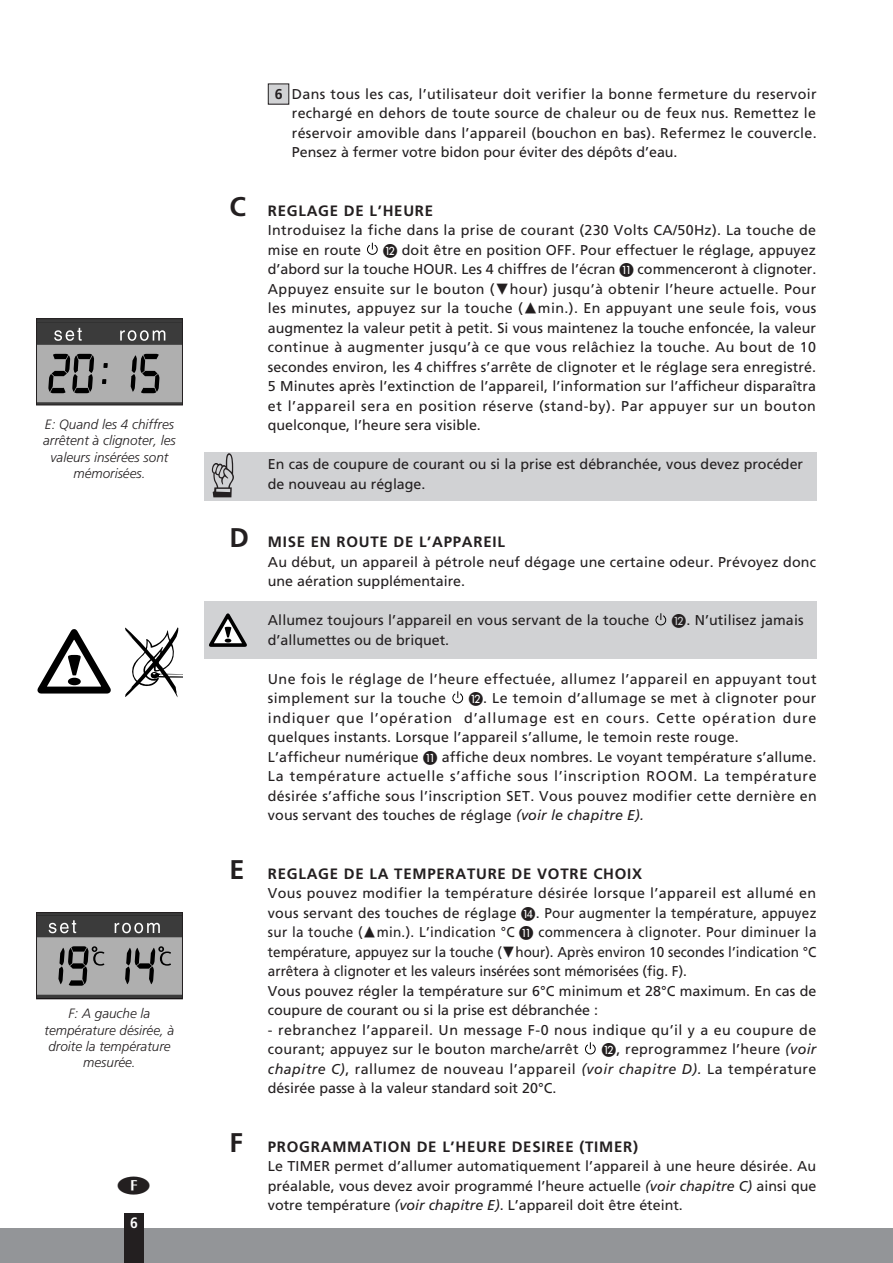
<style>
.page{position:relative;width:893px;height:1263px;background:#fff}
.page>*{position:absolute;margin:0;border:0;box-sizing:border-box;transform-origin:0 0}
.t1{font:700 15px "Frutiger";letter-spacing:.05em;color:#231f20}
.t2{font:700 condensed 15px "Frutiger";color:#fff}
.body_15mm_inspring{font:14.25px/19.5px "Frutiger";letter-spacing:.01em;color:#231f20;text-align:justify}
.body_15mm_inspring-2{font:14.25px/19.5px "Frutiger";letter-spacing:.03em;color:#231f20}
.t3{font:700 14.25px "Frutiger";color:#231f20}
.bijschrift_binnen_ka{font:italic 300 13.5px/16.2px "Frutiger";color:#231f20;text-align:center}
.s1{font-size:27px}
.s2{font-family:"European Pi One"}
.s3{font-family:"European Pi Four"}
.s4{font-family:"Frutiger LT Std";font-style:italic}
</style>
<div class="page">
<div style="left:204px;top:452px;width:612px;height:48px;background:#d1d2d4"></div>
<div style="left:204px;top:601px;width:612px;height:58px;background:#d1d2d4"></div>
<svg style="left:209px;top:613px;width:38px;height:34px"></svg>
<div style="left:268px;top:84px;width:21px;height:20px;background:#d1d2d4"></div>
<div style="left:268px;top:84px;width:21px;height:21px;border:1px solid #231f20"></div>
<svg style="left:367px;top:242px;width:11px;height:13px"></svg>
<svg style="left:655px;top:613px;width:12px;height:13px"></svg>
<svg style="left:452px;top:691px;width:12px;height:13px"></svg>
<svg style="left:585px;top:1042px;width:11px;height:13px"></svg>
<div style="left:0;top:1229px;width:893px;height:34px;background:#939598"></div>
<div style="left:124px;top:1213px;width:20px;height:50px;background:#231f20"></div>
<svg style="left:37px;top:320px;width:145px;height:86px;background:#7d7d7d"></svg>
<div style="left:36px;top:318px;width:147px;height:87px;border:1px solid #231f20"></div>
<svg style="left:125px;top:627px;width:58px;height:70px"></svg>
<svg style="left:37px;top:629px;width:74px;height:65px"></svg>
<svg style="left:37px;top:914px;width:145px;height:86px;background:#808080"></svg>
<div style="left:36px;top:912px;width:147px;height:87px;border:1px solid #231f20"></div>
<p class="bijschrift_binnen_ka" style="left:43px;top:416px;width:134px">E: Quand les 4 chiffres arrêtent à clignoter, les valeurs insérées sont mémorisées.</p>
<p class="bijschrift_binnen_ka" style="left:45px;top:1005px;width:131px">F: A gauche la température désirée, à droite la température mesurée.</p>
<p class="t2" style="left:130px;top:1214px;width:9px">6</p>
<p class="t3" style="left:275px;top:85px;width:9px">6</p>
<p class="body_15mm_inspring" style="left:292px;top:84px;width:526px">Dans tous les cas, l’utilisateur doit verifier la bonne fermeture du reservoir rechargé en dehors de toute source de chaleur ou de feux nus. Remettez le réservoir amovible dans l’appareil (bouchon en bas). Refermez le couvercle.<br>Pensez à fermer votre bidon pour éviter des dépôts d’eau.</p>
<p class="t1" style="left:230px;top:202px;width:205px"><span class="s1">C</span> REGLAGE DE L’HEURE</p>
<p class="body_15mm_inspring" style="left:268px;top:220px;width:550px">Introduisez la fiche dans la prise de courant (230 Volts CA/50Hz). La touche de mise en route</p>
<p class="body_15mm_inspring" style="left:268px;top:240px;width:550px;text-indent:115px"><span class="s2">L</span> doit être en position OFF. Pour effectuer le réglage, appuyez d’abord sur la touche HOUR. Les 4 chiffres de l’écran <span class="s2">K</span> commenceront à clignoter.<br>Appuyez ensuite sur le bouton (<span class="s3">N</span>hour) jusqu’à obtenir l’heure actuelle. Pour les minutes, appuyez sur la touche (<span class="s3">M</span>min.). En appuyant une seule fois, vous augmentez la valeur petit à petit. Si vous maintenez la touche enfoncée, la valeur continue à augmenter jusqu’à ce que vous relâchiez la touche. Au bout de 10 secondes environ, les 4 chiffres s’arrête de clignoter et le réglage sera enregistré.<br>5 Minutes après l’extinction de l’appareil, l’information sur l’afficheur disparaîtra et l’appareil sera en position réserve (stand-by). Par appuyer sur un bouton quelconque, l’heure sera visible.</p>
<p class="body_15mm_inspring" style="left:268px;top:454px;width:537px">En cas de coupure de courant ou si la prise est débranchée, vous devez procéder de nouveau au réglage.</p>
<p class="t1" style="left:230px;top:533px;width:277px"><span class="s1">D</span> MISE EN ROUTE DE L’APPAREIL</p>
<p class="body_15mm_inspring" style="left:268px;top:552px;width:550px">Au début, un appareil à pétrole neuf dégage une certaine odeur. Prévoyez donc une aération supplémentaire.</p>
<p class="body_15mm_inspring" style="left:268px;top:610px;width:383px">Allumez toujours l’appareil en vous servant de la touche</p>
<p class="body_15mm_inspring" style="left:672px;top:610px;width:133px"><span class="s2">L</span>. N’utilisez jamais</p>
<p class="body_15mm_inspring" style="left:268px;top:630px;width:183px">d’allumettes ou de briquet.</p>
<p class="body_15mm_inspring-2" style="left:268px;top:669px;width:550px">Une fois le réglage de l’heure effectuée, allumez l’appareil en appuyant tout simplement sur la touche</p>
<p class="body_15mm_inspring" style="left:268px;top:688px;width:550px;text-indent:201px"><span class="s2">L</span>. Le temoin d’allumage se met à clignoter pour indiquer que l’opération d’allumage est en cours. Cette opération dure quelques instants. Lorsque l’appareil s’allume, le temoin reste rouge.</p>
<p class="body_15mm_inspring" style="left:268px;top:747px;width:550px">L’afficheur numérique <span class="s2">K</span> affiche deux nombres. Le voyant température s’allume.<br>La température actuelle s’affiche sous l’inscription ROOM. La température désirée s’affiche sous l’inscription SET. Vous pouvez modifier cette dernière en vous servant des touches de réglage <span class="s4">(voir le chapitre E).</span></p>
<p class="t1" style="left:230px;top:865px;width:414px"><span class="s1">E</span> REGLAGE DE LA TEMPERATURE DE VOTRE CHOIX</p>
<p class="body_15mm_inspring" style="left:268px;top:883px;width:550px">Vous pouvez modifier la température désirée lorsque l’appareil est allumé en vous servant des touches de réglage <span class="s2">N</span>. Pour augmenter la température, appuyez sur la touche (<span class="s3">M</span>min.). L’indication °C <span class="s2">K</span> commencera à clignoter. Pour diminuer la température, appuyez sur la touche (<span class="s3">N</span>hour). Après environ 10 secondes l’indication °C arrêtera à clignoter et les valeurs insérées sont mémorisées (fig. F).</p>
<p class="body_15mm_inspring" style="left:268px;top:981px;width:550px">Vous pouvez régler la température sur 6°C minimum et 28°C maximum. En cas de coupure de courant ou si la prise est débranchée :</p>
<p class="body_15mm_inspring-2" style="left:268px;top:1020px;width:550px">- rebranchez l’appareil. Un message F-0 nous indique qu’il y a eu coupure de courant; appuyez sur le bouton marche/arrêt</p>
<p class="body_15mm_inspring" style="left:268px;top:1039px;width:550px;text-indent:334px"><span class="s2">L</span>, reprogrammez l’heure <span class="s4">(voir chapitre C)</span>, rallumez de nouveau l’appareil <span class="s4">(voir chapitre D).</span> La température désirée passe à la valeur standard soit 20°C.</p>
<p class="t1" style="left:230px;top:1138px;width:410px"><span class="s1">F</span> PROGRAMMATION DE L’HEURE DESIREE (TIMER)</p>
<p class="body_15mm_inspring" style="left:268px;top:1156px;width:550px">Le TIMER permet d’allumer automatiquement l’appareil à une heure désirée. Au préalable, vous devez avoir programmé l’heure actuelle <span class="s4">(voir chapitre C)</span> ainsi que votre température <span class="s4">(voir chapitre E)</span>. L’appareil doit être éteint.</p>
</div>
